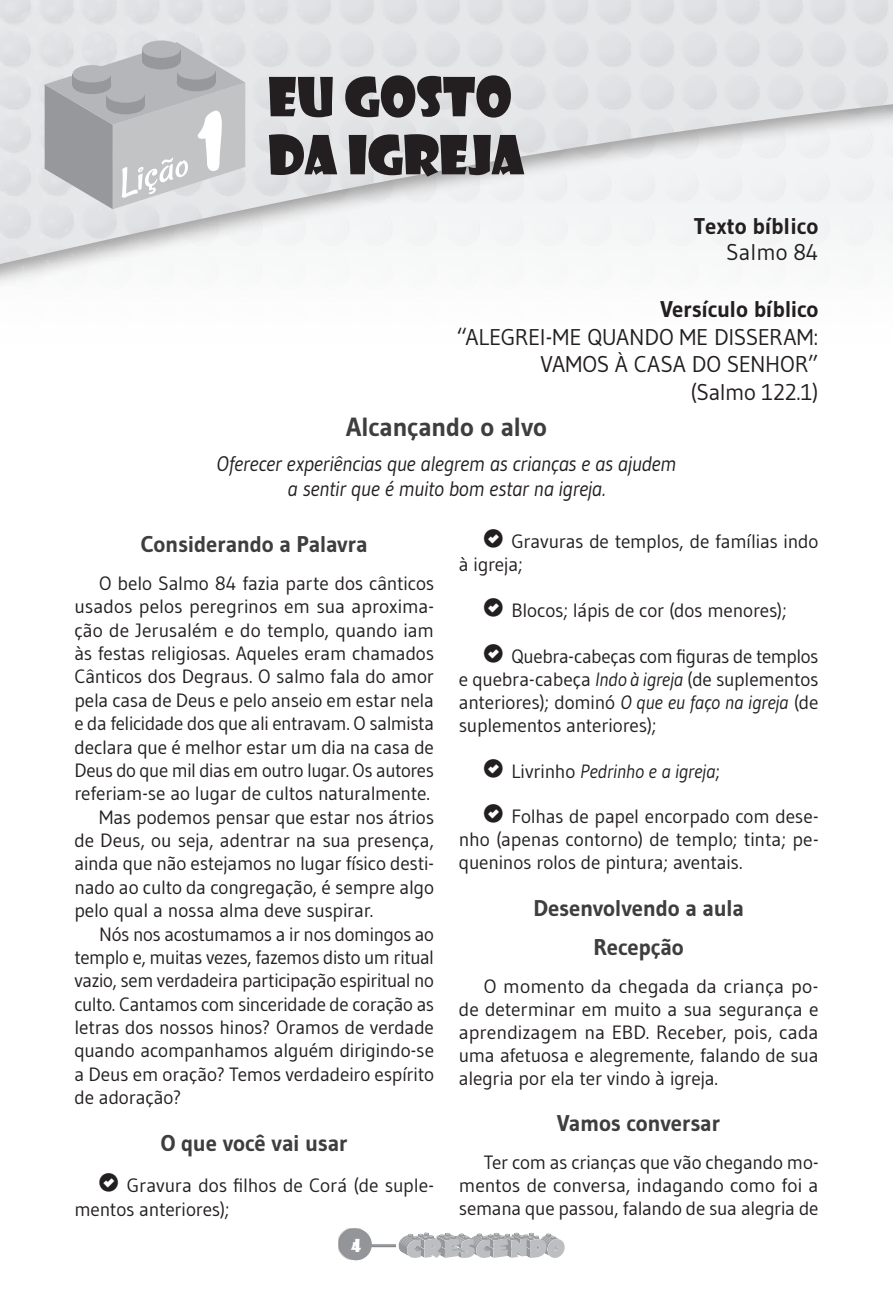
<style>
.page{position:relative;width:893px;height:1290px;background:#fff}
.page>*{position:absolute;margin:0;border:0;box-sizing:border-box;transform-origin:0 0}
.titulo{font:52.5px/58.1px "Showcard Gothic";color:#231f20}
.t1{font:italic 38.68px "Rancho";color:#fff;scale:1.19 1}
.alcançando_o_alvo_ti{font:700 26.25px "Gudea";letter-spacing:-.015em;color:#3e3e3f}
.SUB{font:700 22.75px "Gudea";letter-spacing:-.015em;color:#3e3e3f}
.versiculo_biblico{font:22.75px/27.7px "Gudea";letter-spacing:-.01em;color:#231f20;text-align:right}
.texto_biblico{font:700 22.75px/25.4px "Gudea";color:#231f20;text-align:right}
.versiculo_biblico-2{font:700 22.75px "Gudea";letter-spacing:-.015em;color:#231f20}
.alcancando_o_alvo{font:italic 21px/24.8px "Gudea";letter-spacing:-.015em;color:#231f20;text-align:center}
.texto{font:19.25px/23.4px "Gudea";letter-spacing:-.01em;color:#231f20;text-align:justify}
.t2{font:italic 19.25px "Gudea";letter-spacing:-.015em;color:#231f20}
.t3{font:17.5px "Showcard Gothic";color:#fff}
.s1{font-weight:400}
.s2{font-style:italic}
.s3{font-style:normal}
</style>
<div class="page">
<img style="left:0;top:0;width:450px;height:296px">
<svg style="left:142px;top:40px;width:39px;height:18px"></svg>
<div style="left:356px;top:1241px;width:59px;height:7px;background:#231f20;opacity:.75"></div>
<div style="left:338px;top:1228px;width:32px;height:31px;background:#231f20;opacity:.5"></div>
<div style="left:340px;top:1229px;width:32px;height:31px;background:#939598;border-radius:50%"></div>
<div style="left:396px;top:1229px;width:172px;height:31px;background:#fff"></div>
<svg style="left:398px;top:1232px;width:167px;height:26px"></svg>
<svg style="left:45px;top:42px;width:200px;height:167px;background:#bcbdc0"></svg>
<h2 class="t1" style="left:110px;top:162px;width:62px;rotate:-17deg">Lição</h2>
<p class="titulo" style="left:268px;top:65px;width:258px">EU GOSTO<br>DA IGREJA</p>
<p class="texto_biblico" style="left:694px;top:214px;width:126px">Texto bíblico<br><span class="s1">Salmo 84</span></p>
<p class="versiculo_biblico-2" style="left:661px;top:295px;width:159px">Versículo bíblico</p>
<p class="versiculo_biblico" style="left:456px;top:322px;width:364px">“ALEGREI-ME QUANDO ME DISSERAM:<br>VAMOS À CASA DO SENHOR”</p>
<p class="versiculo_biblico" style="left:690px;top:378px;width:130px">(Salmo 122.1)</p>
<p class="alcançando_o_alvo_ti" style="left:346px;top:411px;width:202px">Alcançando o alvo</p>
<p class="alcancando_o_alvo" style="left:217px;top:451px;width:461px">Oferecer experiências que alegrem as crianças e as ajudem a sentir que é muito bom estar na igreja.</p>
<p class="SUB" style="left:141px;top:529px;width:228px">Considerando a Palavra</p>
<p class="texto" style="left:74px;top:571px;width:361px;text-indent:25px">O belo Salmo 84 fazia parte dos cânticos usados pelos peregrinos em sua aproxima&shy;ção de Jerusalém e do templo, quando iam às festas religiosas. Aqueles eram chamados Cânticos dos Degraus. O salmo fala do amor pela casa de Deus e pelo anseio em estar nela e da felicidade dos que ali entravam. O salmista declara que é melhor estar um dia na casa de Deus do que mil dias em outro lugar. Os autores referiam-se ao lugar de cultos naturalmente.</p>
<p class="texto" style="left:74px;top:805px;width:361px;text-indent:25px">Mas podemos pensar que estar nos átrios de Deus, ou seja, adentrar na sua presença, ainda que não estejamos no lugar físico desti&shy;nado ao culto da congregação, é sempre algo pelo qual a nossa alma deve suspirar.</p>
<p class="texto" style="left:74px;top:922px;width:361px;text-indent:25px">Nós nos acostumamos a ir nos domingos ao templo e, muitas vezes, fazemos disto um ritual vazio, sem verdadeira participação espiritual no culto. Cantamos com sinceridade de coração as letras dos nossos hinos? Oramos de verdade quando acompanhamos alguém dirigindo-se a Deus em oração? Temos verdadeiro espírito de adoração?</p>
<p class="SUB" style="left:161px;top:1129px;width:189px">O que você vai usar</p>
<p class="texto" style="left:74px;top:1173px;width:361px;text-indent:25px">□ Gravura dos filhos de Corá (de suple&shy;mentos anteriores);</p>
<p class="texto" style="left:459px;top:530px;width:361px;text-indent:25px">□ Gravuras de templos, de famílias indo à igreja;</p>
<p class="texto" style="left:484px;top:598px;width:305px">□ Blocos; lápis de cor (dos menores);</p>
<p class="texto" style="left:459px;top:644px;width:361px;text-indent:25px">□ Quebra-cabeças com figuras de templos e quebra-cabeça <span class="s2">Indo à igreja</span> (de suplementos anteriores); dominó <span class="s2">O que eu faço na igreja</span> (de suplementos anteriores);</p>
<p class="t2" style="left:484px;top:759px;width:238px">□ <span class="s3">Livrinho</span> Pedrinho e a igreja<span class="s3">;</span></p>
<p class="texto" style="left:459px;top:805px;width:361px;text-indent:25px">□ Folhas de papel encorpado com dese&shy;nho (apenas contorno) de templo; tinta; pe&shy;queninos rolos de pintura; aventais.</p>
<p class="SUB" style="left:533px;top:894px;width:212px">Desenvolvendo a aula</p>
<p class="SUB" style="left:594px;top:933px;width:92px">Recepção</p>
<p class="texto" style="left:459px;top:974px;width:361px;text-indent:25px">O momento da chegada da criança po&shy;de determinar em muito a sua segurança e aprendizagem na EBD. Receber, pois, cada uma afetuosa e alegremente, falando de sua alegria por ela ter vindo à igreja.</p>
<p class="SUB" style="left:557px;top:1109px;width:165px">Vamos conversar</p>
<p class="texto" style="left:459px;top:1150px;width:361px;text-indent:25px">Ter com as crianças que vão chegando mo&shy;mentos de conversa, indagando como foi a semana que passou, falando de sua alegria de</p>
<p class="t3" style="left:351px;top:1233px;width:11px">4</p>
</div>
